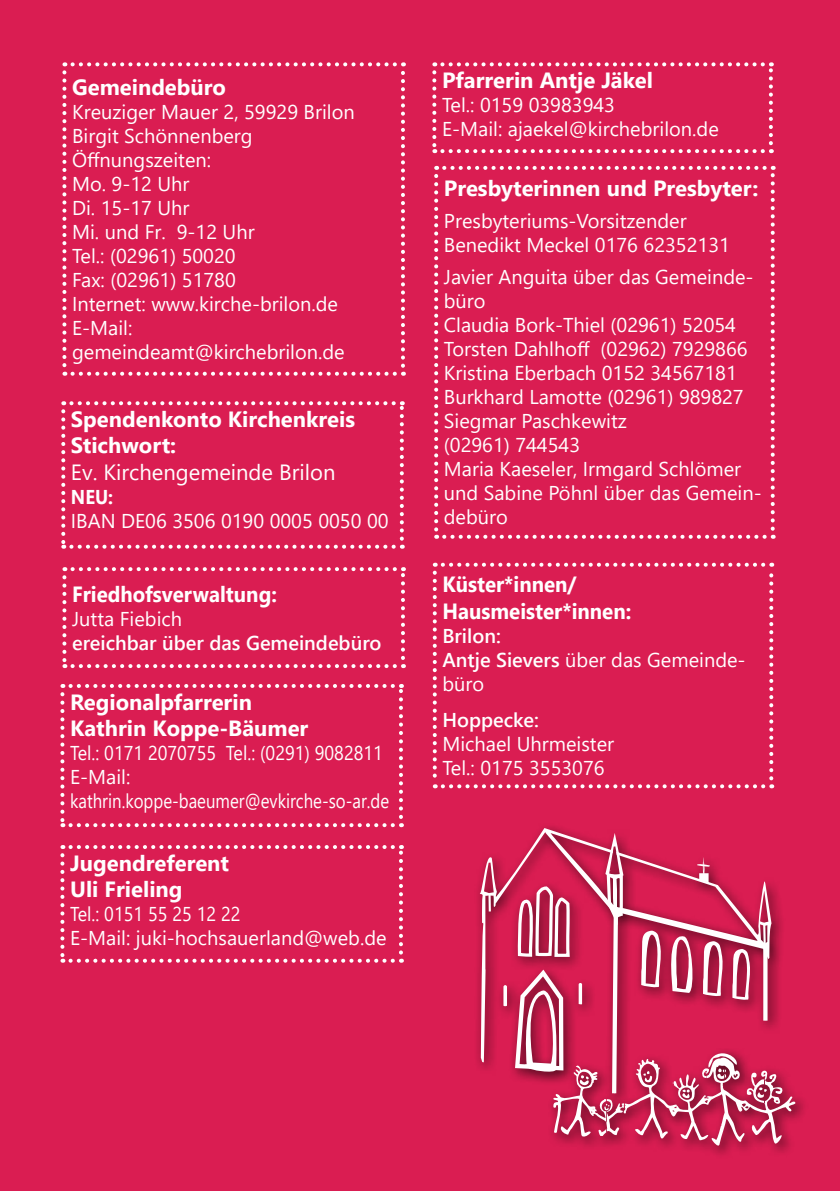
<style>
.page{position:relative;width:840px;height:1191px;background:#fff}
.page>*{position:absolute;margin:0;border:0;box-sizing:border-box;transform-origin:0 0}
.t1{font:700 22px/26.4px "Segoe UI";color:#fff}
.t2{font:700 22px/26.4px "Segoe UI";color:#fff;scale:.93 1}
.t3{font:22px "Segoe UI";color:#fff}
.t4{font:20px/24px "Segoe UI";color:#fff}
.t5{font:20px/24px "Segoe UI";color:#fff;scale:.9 1}
.t6{font:600 20px "Segoe UI";color:#fff}
.t7{font:700 20px "Segoe UI";color:#fff;scale:.91 1}
.s1{font-weight:600}
</style>
<div class="page">
<div style="left:0;top:0;width:839px;height:1191px;background:#da1d52"></div>
<svg style="left:62px;top:62px;width:343px;height:314px"></svg>
<svg style="left:434px;top:176px;width:4px;height:363px"></svg>
<svg style="left:444px;top:535px;width:329px;height:4px"></svg>
<svg style="left:770px;top:166px;width:4px;height:363px"></svg>
<svg style="left:436px;top:166px;width:328px;height:4px"></svg>
<svg style="left:432px;top:563px;width:340px;height:225px"></svg>
<svg style="left:432px;top:72px;width:4px;height:81px"></svg>
<svg style="left:442px;top:149px;width:329px;height:4px"></svg>
<svg style="left:768px;top:62px;width:4px;height:81px"></svg>
<svg style="left:434px;top:62px;width:328px;height:4px"></svg>
<div style="left:546px;top:1047px;width:263px;height:112px;background:#000;opacity:.75"></div>
<svg style="left:61px;top:411px;width:4px;height:138px"></svg>
<svg style="left:71px;top:545px;width:331px;height:4px"></svg>
<svg style="left:399px;top:401px;width:4px;height:138px"></svg>
<svg style="left:63px;top:401px;width:330px;height:4px"></svg>
<svg style="left:60px;top:694px;width:4px;height:133px"></svg>
<svg style="left:70px;top:823px;width:332px;height:4px"></svg>
<svg style="left:399px;top:684px;width:4px;height:133px"></svg>
<svg style="left:62px;top:684px;width:330px;height:4px"></svg>
<svg style="left:60px;top:855px;width:4px;height:107px"></svg>
<svg style="left:70px;top:958px;width:332px;height:4px"></svg>
<svg style="left:399px;top:845px;width:4px;height:107px"></svg>
<svg style="left:62px;top:845px;width:330px;height:4px"></svg>
<div style="left:474px;top:822px;width:311px;height:285px;background:#000;opacity:.75"></div>
<svg style="left:479px;top:828px;width:292px;height:235px"></svg>
<svg style="left:487px;top:833px;width:308px;height:315px"></svg>
<svg style="left:62px;top:577px;width:4px;height:91px"></svg>
<svg style="left:72px;top:664px;width:332px;height:4px"></svg>
<svg style="left:401px;top:567px;width:4px;height:91px"></svg>
<svg style="left:64px;top:567px;width:330px;height:4px"></svg>
<p class="t1" style="left:72px;top:72px;width:155px">Gemeindebüro</p>
<p class="t4" style="left:72px;top:98px;width:284px">Kreuziger Mauer 2, 59929 Brilon<br>Birgit Schönnenberg<br>Öffnungszeiten:<br>Mo. 9-12 Uhr<br>Di. 15-17 Uhr<br>Mi. und Fr. 9-12 Uhr<br>Tel.: (02961) 50020<br>Fax: (02961) 51780<br>Internet: www.kirche-brilon.de<br>E-Mail: gemeindeamt@kirchebrilon.de</p>
<p class="t1" style="left:71px;top:404px;width:285px">Spendenkonto Kirchenkreis<br>Stichwort:</p>
<p class="t3" style="left:71px;top:451px;width:266px">Ev. Kirchengemeinde Brilon</p>
<p class="t7" style="left:71px;top:478px;width:48px">NEU:</p>
<p class="t4" style="left:71px;top:507px;width:319px">IBAN DE06 3506 0190 0005 0050 00</p>
<p class="t2" style="left:72px;top:579px;width:222px">Friedhofsverwaltung:</p>
<p class="t4" style="left:72px;top:605px;width:111px">Jutta Fiebich</p>
<p class="t6" style="left:72px;top:623px;width:311px">ereichbar über das Gemeindebüro</p>
<p class="t1" style="left:70px;top:687px;width:240px">Regionalpfarrerin<br>Kathrin Koppe-Bäumer</p>
<p class="t5" style="left:70px;top:739px;width:356px">Tel.: 0171 2070755 Tel.: (0291) 9082811<br>E-Mail: kathrin.koppe-baeumer@evkirche-so-ar.de</p>
<p class="t1" style="left:70px;top:848px;width:160px">Jugendreferent<br>Uli Frieling</p>
<p class="t5" style="left:70px;top:900px;width:353px">Tel.: 0151 55 25 12 22<br>E-Mail: juki-hochsauerland@web.de</p>
<p class="t1" style="left:442px;top:65px;width:212px">Pfarrerin Antje Jäkel</p>
<p class="t4" style="left:442px;top:91px;width:278px">Tel.: 0159 03983943<br>E-Mail: ajaekel@kirchebrilon.de</p>
<p class="t1" style="left:443px;top:173px;width:316px">Presbyterinnen und Presbyter:</p>
<p class="t4" style="left:443px;top:207px;width:287px">Presbyteriums-Vorsitzender<br>Benedikt Meckel 0176 62352131</p>
<p class="t4" style="left:443px;top:263px;width:319px">Javier Anguita über das Gemeinde&shy;büro<br>Claudia Bork-Thiel (02961) 52054<br>Torsten Dahlhoff (02962) 7929866<br>Kristina Eberbach 0152 34567181<br>Burkhard Lamotte (02961) 989827<br>Siegmar Paschkewitz<br>(02961) 744543<br>Maria Kaeseler, Irmgard Schlömer und Sabine Pöhnl über das Gemein&shy;debüro</p>
<p class="t2" style="left:442px;top:569px;width:204px">Küster*innen/<br>Hausmeister*innen:</p>
<p class="t4" style="left:442px;top:622px;width:304px"><span class="s1">Brilon:<br>Antje Sievers</span> über das Gemeinde&shy;büro</p>
<p class="t6" style="left:442px;top:701px;width:98px">Hoppecke:</p>
<p class="t4" style="left:442px;top:730px;width:173px">Michael Uhrmeister<br>Tel.: 0175 3553076</p>
</div>
